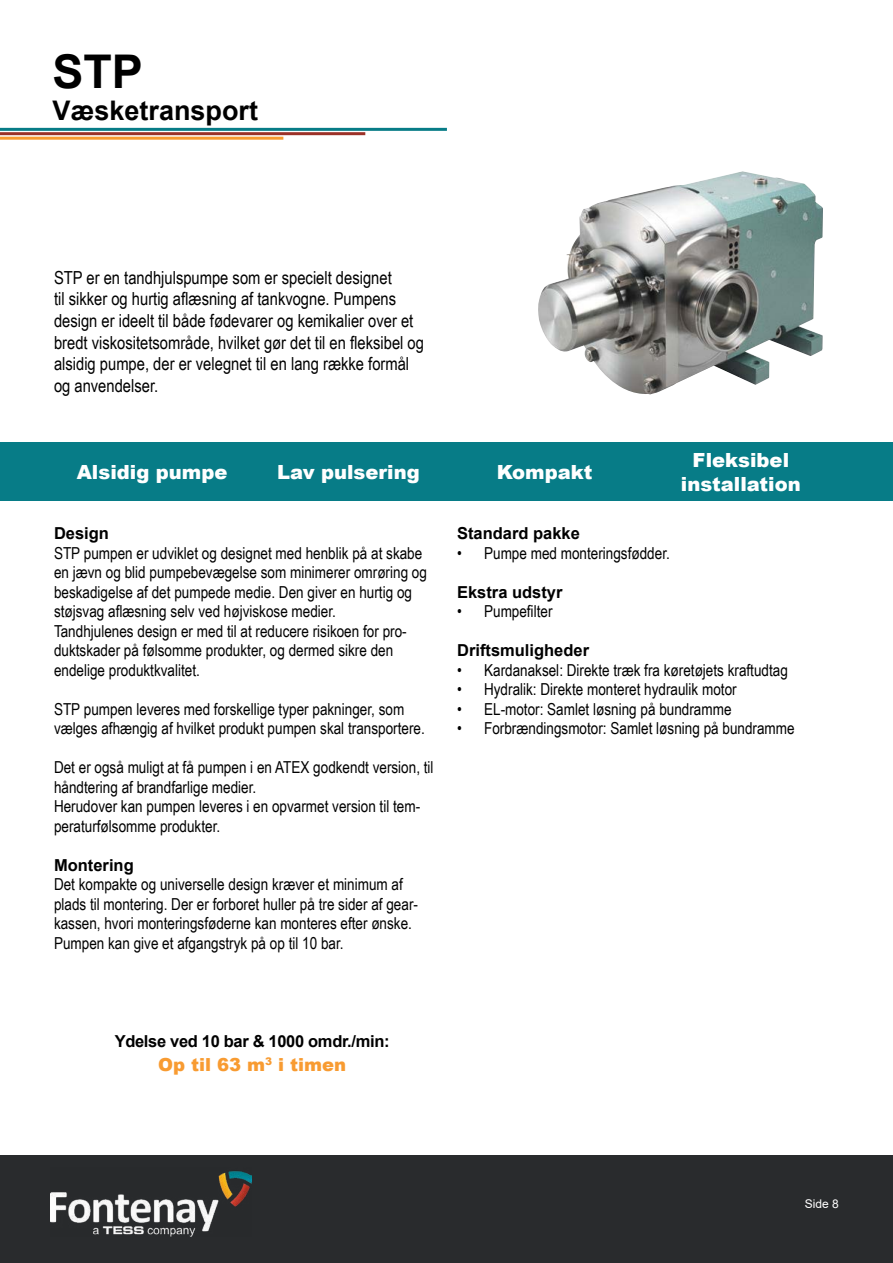
<style>
.page{position:relative;width:893px;height:1263px;background:#fff}
.page>*{position:absolute;margin:0;border:0;box-sizing:border-box;transform-origin:0 0}
.t1{font:700 46.5px "Arial";color:#000}
.t2{font:700 27px "Arial";color:#000}
.t3{font:900 19.5px/23.4px "Arial";color:#fff;text-align:center}
.t4{font:18px/21.6px "Arial Narrow";color:#000}
.t5{font:900 18px "Arial";color:#f89b31}
.t6{font:16.5px/19.5px "Arial Narrow";color:#000}
.t7{font:700 16.5px "Arial";color:#000}
.t8{font:700 16.5px "Arial";letter-spacing:-.02em;color:#000}
.t9{font:12px "Arial";color:#fff}
</style>
<div class="page">
<div style="left:0;top:1155px;width:893px;height:108px;background:#292b2d"></div>
<img style="left:50px;top:1171px;width:202px;height:66px">
<div style="left:0;top:443px;width:893px;height:58px;background:#077c87"></div>
<hr style="left:0;top:128px;width:447px;height:3px;background:#077c87">
<hr style="left:0;top:132px;width:365px;height:3px;background:#9b3128">
<hr style="left:0;top:137px;width:283px;height:3px;background:#f89b31">
<img style="left:538px;top:171px;width:285px;height:224px">
<h1 class="t1" style="left:52px;top:39px;width:92px">STP</h1>
<h2 class="t2" style="left:52px;top:92px;width:207px">Væsketransport</h2>
<p class="t4" style="left:54px;top:266px;width:371px">STP er en tandhjulspumpe som er specielt designet<br>til sikker og hurtig aflæsning af tankvogne. Pumpens design er ideelt til både fødevarer og kemikalier over et bredt viskositetsområde, hvilket gør det til en fleksibel og alsidig pumpe, der er velegnet til en lang række formål og anvendelser.</p>
<p class="t3" style="left:77px;top:460px;width:152px">Alsidig pumpe</p>
<p class="t3" style="left:277px;top:460px;width:144px">Lav pulsering</p>
<p class="t3" style="left:497px;top:460px;width:97px">Kompakt</p>
<p class="t3" style="left:681px;top:448px;width:121px">Fleksibel installation</p>
<p class="t7" style="left:54px;top:522px;width:57px">Design</p>
<p class="t6" style="left:54px;top:543px;width:374px">STP pumpen er udviklet og designet med henblik på at skabe en jævn og blid pumpebevægelse som minimerer omrøring og beskadigelse af det pumpede medie. Den giver en hurtig og støjsvag aflæsning selv ved højviskose medier.<br>Tandhjulenes design er med til at reducere risikoen for pro&shy;duktskader på følsomme produkter, og dermed sikre den endelige produktkvalitet.</p>
<p class="t6" style="left:54px;top:699px;width:372px">STP pumpen leveres med forskellige typer pakninger, som vælges afhængig af hvilket produkt pumpen skal transportere.</p>
<p class="t6" style="left:54px;top:757px;width:381px">Det er også muligt at få pumpen i en ATEX godkendt version, til håndtering af brandfarlige medier.<br>Herudover kan pumpen leveres i en opvarmet version til tem&shy;peraturfølsomme produkter.</p>
<p class="t7" style="left:54px;top:853px;width:81px">Montering</p>
<p class="t6" style="left:54px;top:874px;width:366px">Det kompakte og universelle design kræver et minimum af plads til montering. Der er forboret huller på tre sider af gear&shy;kassen, hvori monteringsføderne kan monteres efter ønske.<br>Pumpen kan give et afgangstryk på op til 10 bar.</p>
<p class="t7" style="left:457px;top:522px;width:124px">Standard pakke</p>
<p class="t6" style="left:457px;top:543px;width:214px">• Pumpe med monteringsfødder.</p>
<p class="t7" style="left:457px;top:580px;width:107px">Ekstra udstyr</p>
<p class="t6" style="left:457px;top:601px;width:97px">• Pumpefilter</p>
<p class="t7" style="left:457px;top:639px;width:134px">Driftsmuligheder</p>
<p class="t6" style="left:457px;top:660px;width:332px">• Kardanaksel: Direkte træk fra køretøjets kraftudtag</p>
<p class="t6" style="left:457px;top:679px;width:281px">• Hydralik: Direkte monteret hydraulik motor</p>
<p class="t6" style="left:457px;top:699px;width:276px">• EL-motor: Samlet løsning på bundramme</p>
<p class="t6" style="left:457px;top:718px;width:339px">• Forbrændingsmotor: Samlet løsning på bundramme</p>
<p class="t8" style="left:115px;top:1029px;width:276px">Ydelse ved 10 bar &amp; 1000 omdr./min:</p>
<p class="t5" style="left:158px;top:1051px;width:189px">Op til 63 m<sup>3</sup> i timen</p>
<p class="t9" style="left:805px;top:1196px;width:36px">Side 8</p>
</div>
